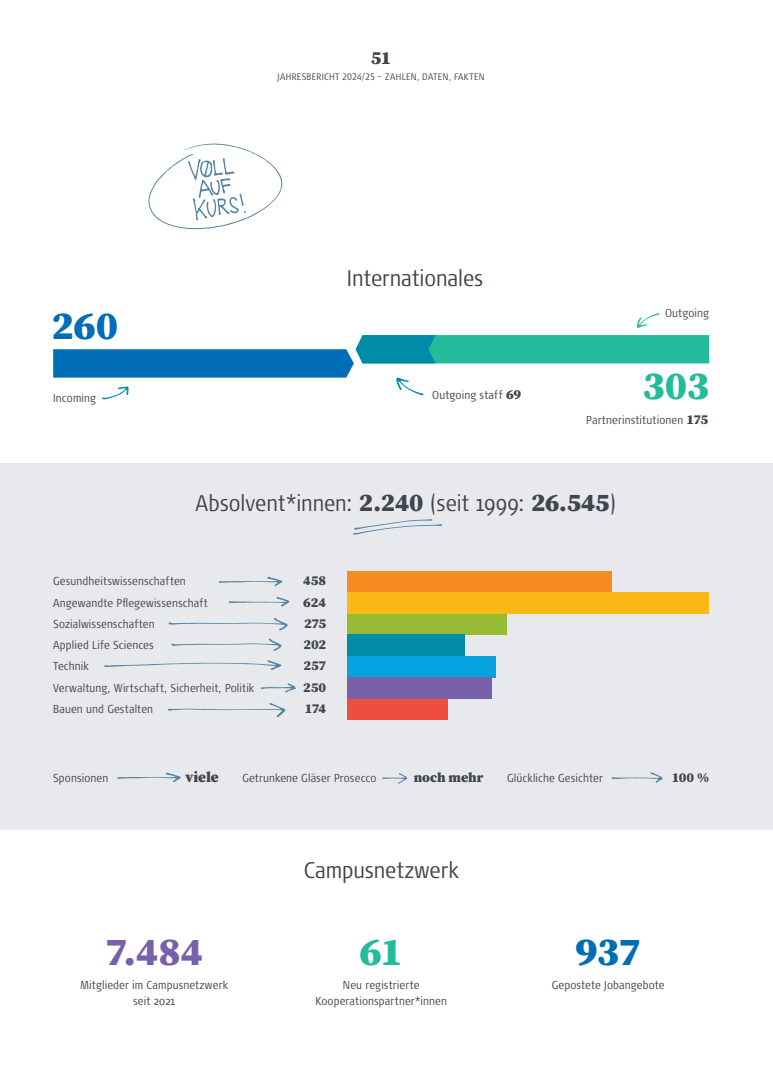
<style>
.page{position:relative;width:773px;height:1085px;background:#fff}
.page>*{position:absolute;margin:0;border:0;box-sizing:border-box;transform-origin:0 0}
.t1{font:900 40px "Source Serif Pro";letter-spacing:-.015em;color:#006db7}
.t2{font:900 40px "Source Serif Pro";color:#24bb9d}
.t3{font:900 40px "Source Serif Pro";color:#7960aa}
.t4{font:300 condensed 22.5px "Signa OT";letter-spacing:-.005em;color:#40454e}
.t5{font:900 18.75px "Source Serif Pro";color:#40454e}
.t6{font:900 15px "Source Serif Pro";letter-spacing:-.01em;color:#40454e}
.t7{font:900 13.75px "Source Serif Pro";letter-spacing:-.01em;color:#40454e}
.t8{font:300 condensed 11.5px/16px "Signa OT";letter-spacing:.01em;color:#40454e;text-align:center}
.t9{font:300 condensed 9.38px "Signa OT";letter-spacing:.03em;color:#40454e}
.s1{font-family:"Source Serif Pro";font-weight:900;font-stretch:normal;font-size:13.75px}
.s2{font-family:"Source Serif Pro";font-weight:900;font-stretch:normal;font-size:25.62px}
</style>
<div class="page">
<div style="left:0;top:462px;width:772px;height:367px;background:#e8e9ec"></div>
<div style="left:347px;top:613px;width:160px;height:21px;background:#96bc33"></div>
<div style="left:347px;top:570px;width:265px;height:22px;background:#f68b1f"></div>
<div style="left:347px;top:592px;width:362px;height:21px;background:#fcb814"></div>
<div style="left:347px;top:634px;width:117px;height:22px;background:#008ca8"></div>
<div style="left:347px;top:698px;width:101px;height:21px;background:#ef4d3d"></div>
<div style="left:347px;top:656px;width:149px;height:21px;background:#05a4e0"></div>
<div style="left:347px;top:677px;width:145px;height:21px;background:#7960aa"></div>
<svg style="left:353px;top:519px;width:89px;height:15px"></svg>
<svg style="left:168px;top:703px;width:117px;height:14px"></svg>
<svg style="left:218px;top:576px;width:64px;height:10px"></svg>
<svg style="left:228px;top:597px;width:61px;height:9px"></svg>
<svg style="left:171px;top:638px;width:110px;height:12px"></svg>
<svg style="left:168px;top:618px;width:120px;height:12px"></svg>
<svg style="left:611px;top:772px;width:51px;height:10px"></svg>
<svg style="left:636px;top:313px;width:23px;height:15px"></svg>
<svg style="left:104px;top:660px;width:178px;height:9px"></svg>
<svg style="left:382px;top:773px;width:25px;height:10px"></svg>
<svg style="left:261px;top:683px;width:35px;height:9px"></svg>
<svg style="left:117px;top:772px;width:64px;height:10px"></svg>
<svg style="left:53px;top:335px;width:656px;height:64px"></svg>
<svg style="left:148px;top:143px;width:134px;height:86px"></svg>
<h3 class="t5" style="left:371px;top:47px;width:22px">51</h3>
<p class="t9" style="left:277px;top:71px;width:209px">JAHRESBERICHT 2024/25 – ZAHLEN, DATEN, FAKTEN</p>
<h1 class="t1" style="left:51px;top:302px;width:68px">260</h1>
<p class="t8" style="left:53px;top:390px;width:44px">Incoming</p>
<h2 class="t4" style="left:347px;top:265px;width:138px">Internationales</h2>
<p class="t8" style="left:432px;top:387px;width:91px">Outgoing staff <span class="s1">69</span></p>
<p class="t8" style="left:665px;top:305px;width:46px">Outgoing</p>
<h1 class="t2" style="left:642px;top:362px;width:68px">303</h1>
<p class="t8" style="left:586px;top:412px;width:123px">Partnerinstitutionen <span class="s1">175</span></p>
<h2 class="t4" style="left:195px;top:490px;width:422px">Absolvent*innen: <span class="s2">2.240</span> (seit 1999: <span class="s2">26.545</span>)</h2>
<p class="t8" style="left:53px;top:573px;width:134px">Gesundheitswissenschaften</p>
<p class="t7" style="left:303px;top:572px;width:25px">458</p>
<p class="t8" style="left:53px;top:594px;width:156px">Angewandte Pflegewissenschaft</p>
<p class="t7" style="left:303px;top:594px;width:24px">624</p>
<p class="t8" style="left:53px;top:616px;width:103px">Sozialwissenschaften</p>
<p class="t7" style="left:304px;top:615px;width:24px">275</p>
<p class="t8" style="left:53px;top:637px;width:102px">Applied Life Sciences</p>
<p class="t7" style="left:303px;top:636px;width:24px">202</p>
<p class="t8" style="left:53px;top:658px;width:37px">Technik</p>
<p class="t7" style="left:303px;top:657px;width:24px">257</p>
<p class="t8" style="left:53px;top:679px;width:202px">Verwaltung, Wirtschaft, Sicherheit, Politik</p>
<p class="t7" style="left:303px;top:679px;width:24px">250</p>
<p class="t8" style="left:53px;top:701px;width:101px">Bauen und Gestalten</p>
<p class="t7" style="left:305px;top:700px;width:23px">174</p>
<p class="t8" style="left:53px;top:770px;width:57px">Sponsionen</p>
<h3 class="t6" style="left:185px;top:768px;width:35px">viele</h3>
<p class="t8" style="left:242px;top:770px;width:136px">Getrunkene Gläser Prosecco</p>
<p class="t7" style="left:413px;top:769px;width:71px">noch mehr</p>
<p class="t8" style="left:507px;top:770px;width:97px">Glückliche Gesichter</p>
<p class="t7" style="left:671px;top:769px;width:39px">100 %</p>
<h2 class="t4" style="left:304px;top:857px;width:156px">Campusnetzwerk</h2>
<h1 class="t3" style="left:105px;top:928px;width:100px">7.484</h1>
<h1 class="t2" style="left:359px;top:928px;width:45px">61</h1>
<h1 class="t1" style="left:575px;top:928px;width:67px">937</h1>
<p class="t8" style="left:80px;top:977px;width:149px">Mitglieder im Campusnetzwerk seit 2021</p>
<p class="t8" style="left:315px;top:977px;width:133px">Neu registrierte<br>Kooperationspartner*innen</p>
<p class="t8" style="left:551px;top:977px;width:114px">Gepostete Jobangebote</p>
</div>
